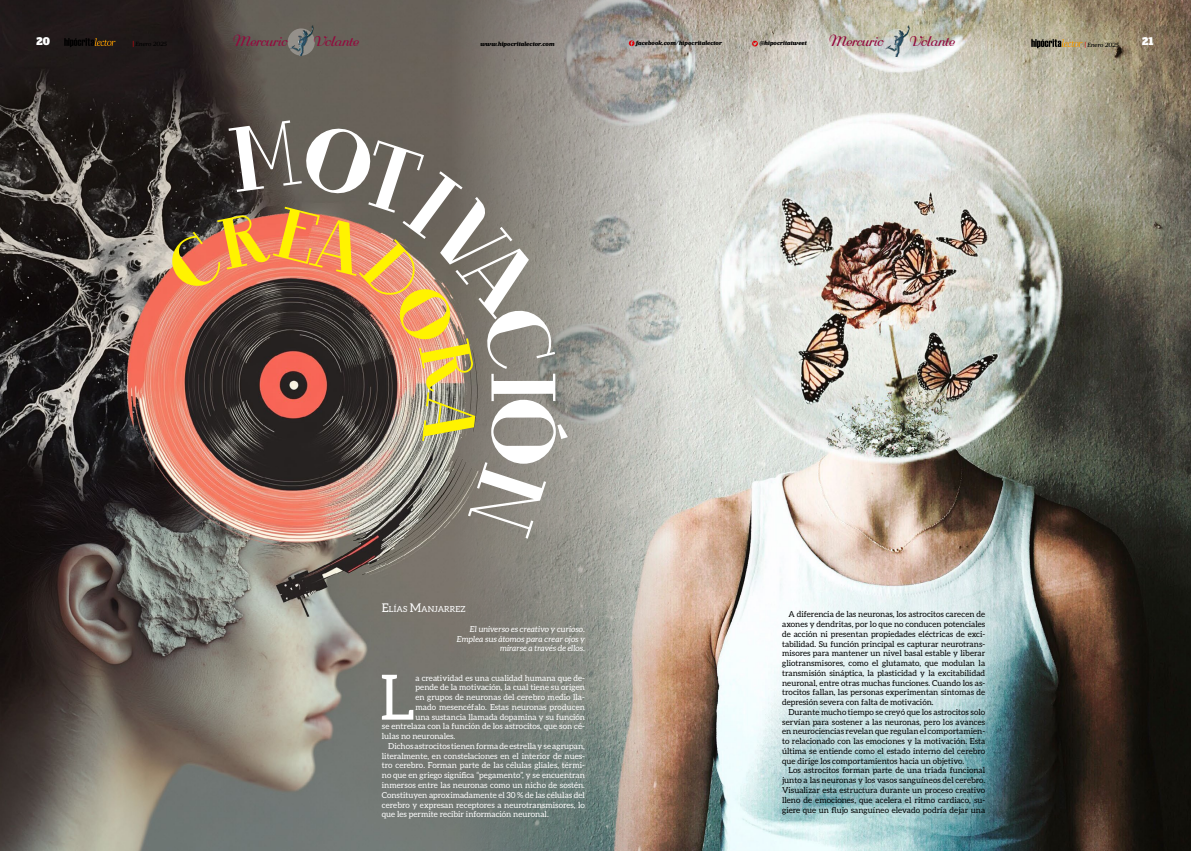
<style>
.page{position:relative;width:1191px;height:851px;background:#fff}
.page>*{position:absolute;margin:0;border:0;box-sizing:border-box;transform-origin:0 0}
.t1{font:84.75px "Riot Squad NF";color:#fff}
.t2{font:62.62px "Aleo";color:#fff}
.t3{font:15.23px "Rundkursiv";letter-spacing:-.03em;color:#930a3e}
.t4{font:9.75px "Alfa Slab One";color:#fff}
.t5{font:8.4px "Aleo";color:#fff}
.t6{font:8.25px/9.8px "Aleo";color:#000;text-align:justify}
.t7{font:8.25px "Aleo";color:#fff}
.t8{font:italic 8.25px/9.8px "Aleo";color:#fff;text-align:right}
.t9{font:italic 900 6px "Prumo Banner";color:#000}
.t10{font:italic 500 6px "Prumo Banner";color:#000}
.s1{font-weight:900;font-style:normal;color:#e0040b}
.s2{font-size:12px}
</style>
<div class="page">
<img style="left:790px;top:0;width:401px;height:850px">
<img style="left:0;top:0;width:790px;height:850px">
<div style="left:288px;top:28px;width:27px;height:28px;background:#93908a;border-radius:50%"></div>
<img style="left:289px;top:24px;width:26px;height:32px">
<img style="left:884px;top:25px;width:27px;height:31px">
<svg style="left:64px;top:38px;width:52px;height:9px"></svg>
<svg style="left:1031px;top:39px;width:51px;height:9px"></svg>
<svg style="left:629px;top:40px;width:5px;height:6px"></svg>
<svg style="left:752px;top:41px;width:6px;height:5px"></svg>
<svg style="left:162px;top:120px;width:394px;height:326px;background:#81645b"></svg>
<svg style="left:467px;top:462px;width:79px;height:76px;background:#89857c"></svg>
<p class="t4" style="left:36px;top:33px;width:15px">20</p>
<p class="t10" style="left:133px;top:40px;width:36px"><span class="s1">|</span> Enero 2025</p>
<h3 class="t3" style="left:232px;top:33px;width:56px">Mercurio</h3>
<h3 class="t3" style="left:313px;top:33px;width:46px">Volante</h3>
<p class="t9" style="left:480px;top:40px;width:75px">www.hipocritalector.com</p>
<p class="t9" style="left:636px;top:39px;width:88px">facebook.com/hipocritalector</p>
<p class="t9" style="left:759px;top:39px;width:49px">@hipocritatweet</p>
<h3 class="t3" style="left:828px;top:33px;width:56px">Mercurio</h3>
<h3 class="t3" style="left:909px;top:33px;width:46px">Volante</h3>
<p class="t10" style="left:1084px;top:41px;width:36px"><span class="s1">|</span> Enero 2025</p>
<p class="t4" style="left:1142px;top:33px;width:13px">21</p>
<h1 class="t1" style="left:568px;top:372px;width:96px;rotate:90deg">IÓ</h1>
<p class="t5" style="left:382px;top:604px;width:85px"><span class="s2">E</span>LÍAS <span class="s2">M</span>ANJARREZ</p>
<p class="t8" style="left:457px;top:624px;width:130px">El universo es creativo y curioso.<br>Emplea sus átomos para crear ojos y mirarse a través de ellos.</p>
<h2 class="t2" style="left:380px;top:662px;width:37px">L</h2>
<p class="t7" style="left:415px;top:673px;width:171px">a creatividad es una cualidad humana que de-</p>
<p class="t7" style="left:415px;top:682px;width:171px">pende de la motivación, la cual tiene su origen</p>
<p class="t7" style="left:415px;top:692px;width:171px">en grupos de neuronas del cerebro medio lla-</p>
<p class="t7" style="left:415px;top:702px;width:171px">mado mesencéfalo. Estas neuronas producen</p>
<p class="t7" style="left:415px;top:712px;width:171px">una sustancia llamada dopamina y su función</p>
<p class="t7" style="left:382px;top:721px;width:205px">se entrelaza con la función de los astrocitos, que son cé-</p>
<p class="t7" style="left:382px;top:731px;width:75px">lulas no neuronales.</p>
<p class="t7" style="left:388px;top:741px;width:198px">Dichos astrocitos tienen forma de estrella y se agrupan,</p>
<p class="t7" style="left:382px;top:751px;width:205px">literalmente, en constelaciones en el interior de nues-</p>
<p class="t7" style="left:382px;top:760px;width:205px">tro cerebro. Forman parte de las células gliales, térmi-</p>
<p class="t7" style="left:382px;top:770px;width:205px">no que en griego significa “pegamento”, y se encuentran</p>
<p class="t7" style="left:382px;top:780px;width:205px">inmersos entre las neuronas como un nicho de sostén.</p>
<p class="t7" style="left:382px;top:790px;width:205px">Constituyen aproximadamente el 30 % de las células del</p>
<p class="t7" style="left:382px;top:799px;width:205px">cerebro y expresan receptores a neurotransmisores, lo</p>
<p class="t7" style="left:382px;top:809px;width:168px">que les permite recibir información neuronal.</p>
<p class="t6" style="left:782px;top:609px;width:205px;text-indent:6px">A diferencia de las neuronas, los astrocitos carecen de axones y dendritas, por lo que no conducen potenciales de acción ni presentan propiedades eléctricas de exci&shy;tabilidad. Su función principal es capturar neurotrans&shy;misores para mantener un nivel basal estable y liberar gliotransmisores, como el glutamato, que modulan la transmisión sináptica, la plasticidad y la excitabilidad neuronal, entre otras muchas funciones. Cuando los as&shy;trocitos fallan, las personas experimentan síntomas de depresión severa con falta de motivación.</p>
<p class="t6" style="left:782px;top:707px;width:205px;text-indent:6px">Durante mucho tiempo se creyó que los astrocitos solo servían para sostener a las neuronas, pero los avances en neurociencias revelan que regulan el comportamien&shy;to relacionado con las emociones y la motivación. Esta última se entiende como el estado interno del cerebro que dirige los comportamientos hacia un objetivo.</p>
<p class="t6" style="left:782px;top:765px;width:205px;text-indent:6px">Los astrocitos forman parte de una triada funcional junto a las neuronas y los vasos sanguíneos del cerebro.<br>Visualizar esta estructura durante un proceso creativo lleno de emociones, que acelera el ritmo cardiaco, su&shy;giere que un flujo sanguíneo elevado podría dejar una</p>
</div>
